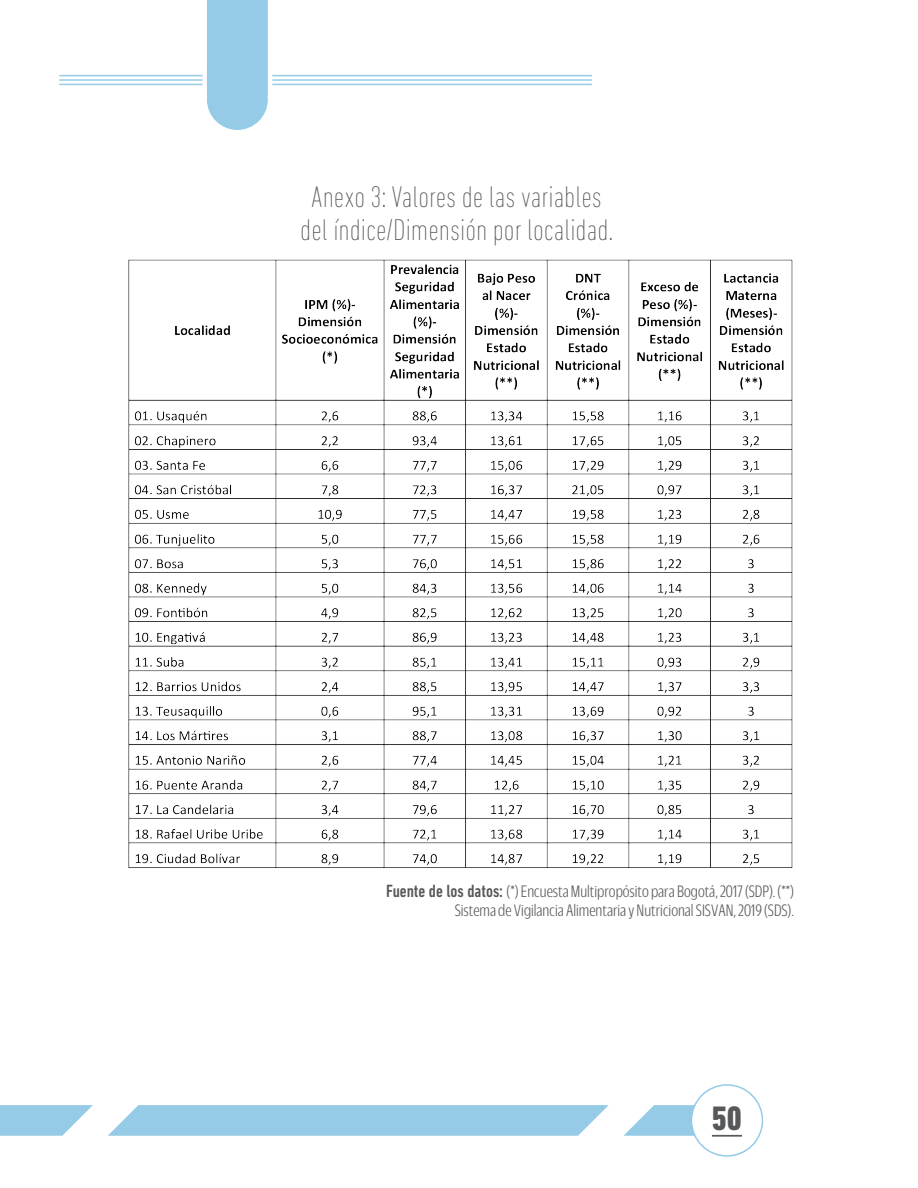
<style>
.page{position:relative;width:918px;height:1188px;background:#fff}
.page>*{position:absolute;margin:0;border:0;box-sizing:border-box;transform-origin:0 0}
.t1{font:800 condensed 34.5px "DIN Next LT Pro";color:#57585a}
.t2{font:200 condensed 30.45px "DIN Next LT Pro";color:#57585a}
.t3{font:300 18px/19.5px "Duplicate Sans Cond";color:#57585a;text-align:right}
.s1{font-family:"DIN Next LT Pro";font-weight:500;font-stretch:condensed}
</style>
<div class="page">
<svg style="left:0;top:1105px;width:694px;height:31px;background:#a3d2ea"></svg>
<hr style="left:59px;top:84px;width:533px;height:1px;background:#95cbe7">
<hr style="left:59px;top:79px;width:533px;height:2px;background:#95cbe7">
<hr style="left:59px;top:75px;width:533px;height:1px;background:#95cbe7">
<div style="left:691px;top:1084px;width:72px;height:73px;border:2px solid #95cbe7;border-radius:50%"></div>
<svg style="left:200px;top:0;width:75px;height:130px"></svg>
<hr style="left:712px;top:1135px;width:30px;height:2px;background:#57585a">
<img style="left:128px;top:259px;width:665px;height:609px">
<p class="t2" style="left:311px;top:179px;width:292px">Anexo 3: Valores de las variables</p>
<p class="t2" style="left:300px;top:212px;width:315px">del índice/Dimensión por localidad.</p>
<p class="t3" style="left:386px;top:882px;width:409px"><span class="s1">Fuente de los datos:</span> (*) Encuesta Multipropósito para Bogotá, 2017 (SDP). (**)<br>Sistema de Vigilancia Alimentaria y Nutricional SISVAN, 2019 (SDS).</p>
<h1 class="t1" style="left:712px;top:1098px;width:32px">50</h1>
</div>
